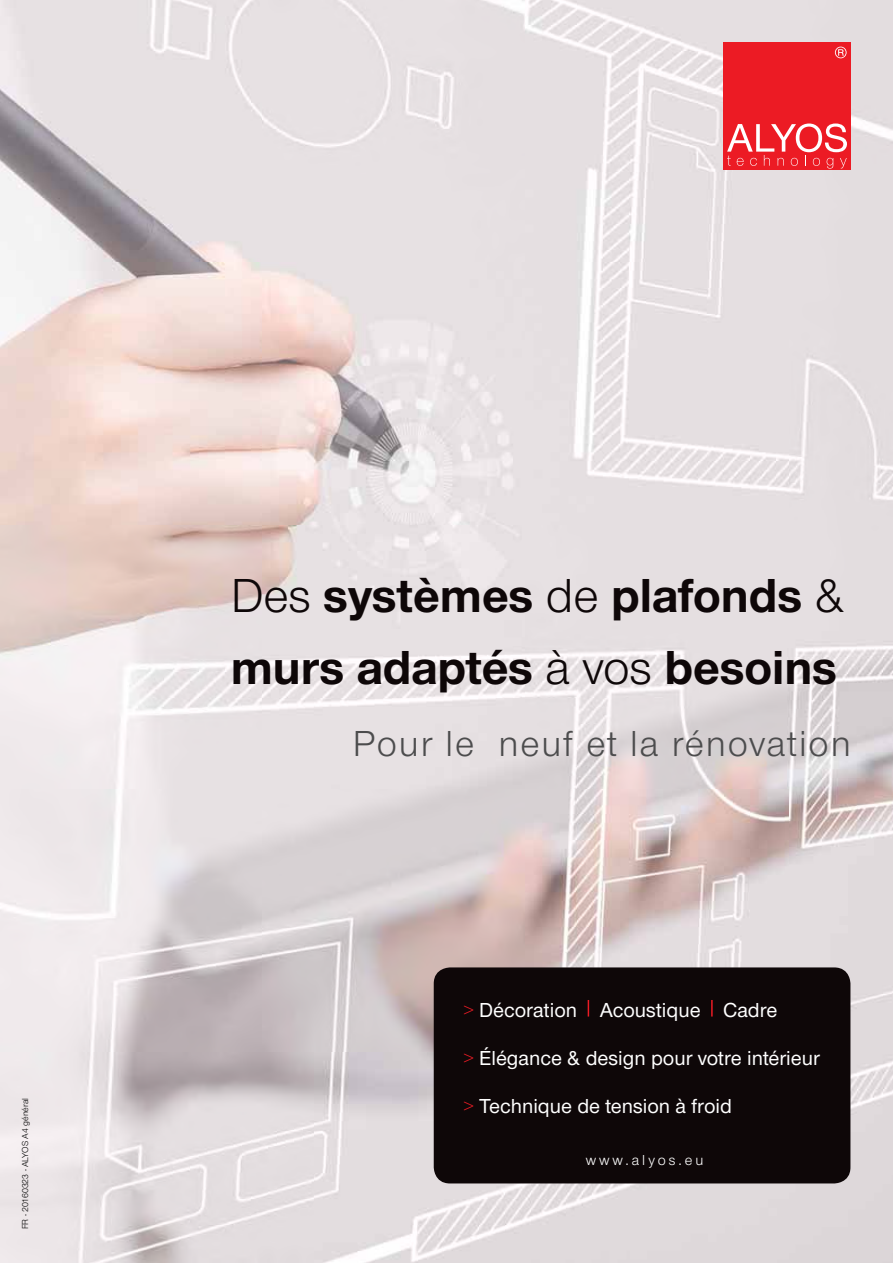
<style>
.page{position:relative;width:893px;height:1263px;background:#fff}
.page>*{position:absolute;margin:0;border:0;box-sizing:border-box;transform-origin:0 0}
.t1{font:700 49.5px/72px "Nimbus Sans Novus T";color:#0e0708}
.t2{font:37.5px "Nimbus Sans Novus T";letter-spacing:.05em;color:#4c4c4d}
.t3{font:500 21px "Nimbus Sans Novus T";color:#fff}
.t4{font:15px "Nimbus Sans Novus T";letter-spacing:.2em;color:#fff}
.t5{font:9px "Nimbus Sans Novus T";color:#000}
.s1{font-weight:400}
.s2{font-weight:300;color:#ec1b24}
</style>
<div class="page">
<img style="left:0;top:0;width:893px;height:1263px">
<div style="left:434px;top:967px;width:416px;height:216px;background:#0e0708;border-radius:16px"></div>
<svg style="left:588px;top:1000px;width:1px;height:16px"></svg>
<svg style="left:711px;top:1000px;width:2px;height:16px"></svg>
<div style="left:723px;top:43px;width:127px;height:127px;background:#ec1b24"></div>
<svg style="left:727px;top:123px;width:120px;height:46px"></svg>
<svg style="left:835px;top:47px;width:12px;height:11px"></svg>
<p class="t5" style="left:22px;top:1229px;width:133px;rotate:-90deg">FR - 20160323 - ALYOS A4 général</p>
<h1 class="t1" style="left:231px;top:564px;width:615px"><span class="s1">Des</span> systèmes <span class="s1">de</span> plafonds <span class="s1">&amp; </span>murs adaptés <span class="s1">à vos</span> besoins</h1>
<h2 class="t2" style="left:353px;top:729px;width:499px">Pour le neuf et la rénovation</h2>
<p class="t3" style="left:463px;top:1001px;width:316px"><span class="s2">&gt;</span> Décoration Acoustique Cadre</p>
<p class="t3" style="left:463px;top:1049px;width:358px"><span class="s2">&gt;</span> Élégance &amp; design pour votre intérieur</p>
<p class="t3" style="left:463px;top:1097px;width:270px"><span class="s2">&gt;</span> Technique de tension à froid</p>
<p class="t4" style="left:586px;top:1154px;width:119px">www.alyos.eu</p>
</div>
